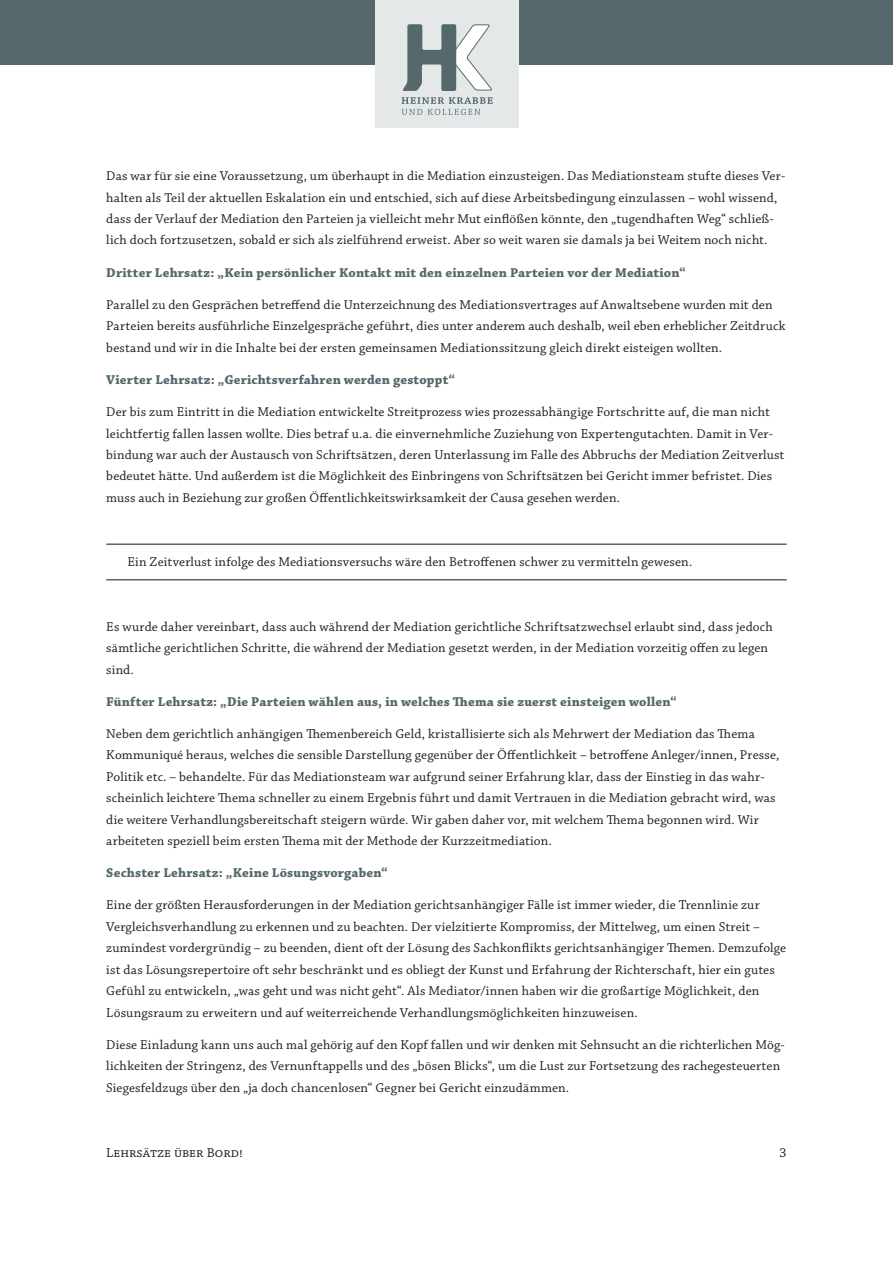
<style>
.page{position:relative;width:893px;height:1263px;background:#fff}
.page>*{position:absolute;margin:0;border:0;box-sizing:border-box;transform-origin:0 0}
.t1{font:13.5px/21.5px "Chaparral Pro";letter-spacing:.01em;color:#231f20}
.t2{font:700 13.5px "Chaparral Pro";letter-spacing:.015em;color:#55696c}
.t3{font:13.5px "Chaparral Pro Capt";color:#231f20}
</style>
<div class="page">
<div style="left:0;top:0;width:893px;height:64px;background:#55696c"></div>
<div style="left:375px;top:0;width:144px;height:128px;background:#e4e8e9"></div>
<svg style="left:403px;top:24px;width:89px;height:67px"></svg>
<svg style="left:402px;top:97px;width:91px;height:18px"></svg>
<hr style="left:106px;top:543px;width:681px;height:2px;background:#55696c">
<hr style="left:106px;top:579px;width:681px;height:1px;background:#55696c">
<p class="t1" style="left:106px;top:166px;width:681px">Das war für sie eine Voraussetzung, um überhaupt in die Mediation einzusteigen. Das Mediationsteam stufte dieses Ver&shy;halten als Teil der aktuellen Eskalation ein und entschied, sich auf diese Arbeitsbedingung einzulassen – wohl wissend, dass der Verlauf der Mediation den Parteien ja vielleicht mehr Mut einflößen könnte, den „tugendhaften Weg“ schließ&shy;lich doch fortzusetzen, sobald er sich als zielführend erweist. Aber so weit waren sie damals ja bei Weitem noch nicht.</p>
<p class="t2" style="left:106px;top:264px;width:581px">Dritter Lehrsatz: „Kein persönlicher Kontakt mit den einzelnen Parteien vor der Mediation“</p>
<p class="t1" style="left:106px;top:294px;width:681px">Parallel zu den Gesprächen betreffend die Unterzeichnung des Mediationsvertrages auf Anwaltsebene wurden mit den<br>Parteien bereits ausführliche Einzelgespräche geführt, dies unter anderem auch deshalb, weil eben erheblicher Zeitdruck bestand und wir in die Inhalte bei der ersten gemeinsamen Mediationssitzung gleich direkt eisteigen wollten.</p>
<p class="t2" style="left:106px;top:372px;width:350px">Vierter Lehrsatz: „Gerichtsverfahren werden gestoppt“</p>
<p class="t1" style="left:106px;top:402px;width:680px">Der bis zum Eintritt in die Mediation entwickelte Streitprozess wies prozessabhängige Fortschritte auf, die man nicht leichtfertig fallen lassen wollte. Dies betraf u.a. die einvernehmliche Zuziehung von Expertengutachten. Damit in Ver&shy;bindung war auch der Austausch von Schriftsätzen, deren Unterlassung im Falle des Abbruchs der Mediation Zeitverlust bedeutet hätte. Und außerdem ist die Möglichkeit des Einbringens von Schriftsätzen bei Gericht immer befristet. Dies muss auch in Beziehung zur großen Öffentlichkeitswirksamkeit der Causa gesehen werden.</p>
<p class="t1" style="left:128px;top:552px;width:566px">Ein Zeitverlust infolge des Mediationsversuchs wäre den Betroffenen schwer zu vermitteln gewesen.</p>
<p class="t1" style="left:106px;top:616px;width:668px">Es wurde daher vereinbart, dass auch während der Mediation gerichtliche Schriftsatzwechsel erlaubt sind, dass jedoch sämtliche gerichtlichen Schritte, die während der Mediation gesetzt werden, in der Mediation vorzeitig offen zu legen sind.</p>
<p class="t2" style="left:106px;top:693px;width:572px">Fünfter Lehrsatz: „Die Parteien wählen aus, in welches Thema sie zuerst einsteigen wollen“</p>
<p class="t1" style="left:106px;top:723px;width:675px">Neben dem gerichtlich anhängigen Themenbereich Geld, kristallisierte sich als Mehrwert der Mediation das Thema Kommuniqué heraus, welches die sensible Darstellung gegenüber der Öffentlichkeit – betroffene Anleger/innen, Presse, Politik etc. – behandelte. Für das Mediationsteam war aufgrund seiner Erfahrung klar, dass der Einstieg in das wahr&shy;scheinlich leichtere Thema schneller zu einem Ergebnis führt und damit Vertrauen in die Mediation gebracht wird, was die weitere Verhandlungsbereitschaft steigern würde. Wir gaben daher vor, mit welchem Thema begonnen wird. Wir arbeiteten speziell beim ersten Thema mit der Methode der Kurzzeitmediation.</p>
<p class="t2" style="left:106px;top:865px;width:283px">Sechster Lehrsatz: „Keine Lösungsvorgaben“</p>
<p class="t1" style="left:106px;top:895px;width:681px">Eine der größten Herausforderungen in der Mediation gerichtsanhängiger Fälle ist immer wieder, die Trennlinie zur Vergleichsverhandlung zu erkennen und zu beachten. Der vielzitierte Kompromiss, der Mittelweg, um einen Streit – zumindest vordergründig – zu beenden, dient oft der Lösung des Sachkonflikts gerichtsanhängiger Themen. Demzufolge ist das Lösungsrepertoire oft sehr beschränkt und es obliegt der Kunst und Erfahrung der Richterschaft, hier ein gutes Gefühl zu entwickeln, „was geht und was nicht geht“. Als Mediator/innen haben wir die großartige Möglichkeit, den Lösungsraum zu erweitern und auf weiterreichende Verhandlungsmöglichkeiten hinzuweisen.</p>
<p class="t1" style="left:106px;top:1034px;width:680px">Diese Einladung kann uns auch mal gehörig auf den Kopf fallen und wir denken mit Sehnsucht an die richterlichen Mög&shy;lichkeiten der Stringenz, des Vernunftappells und des „bösen Blicks“, um die Lust zur Fortsetzung des rachegesteuerten<br>Siegesfeldzugs über den „ja doch chancenlosen“ Gegner bei Gericht einzudämmen.</p>
<p class="t3" style="left:106px;top:1145px;width:138px">Lehrsätze über Bord!</p>
<p class="t1" style="left:780px;top:1142px;width:9px">3</p>
</div>
